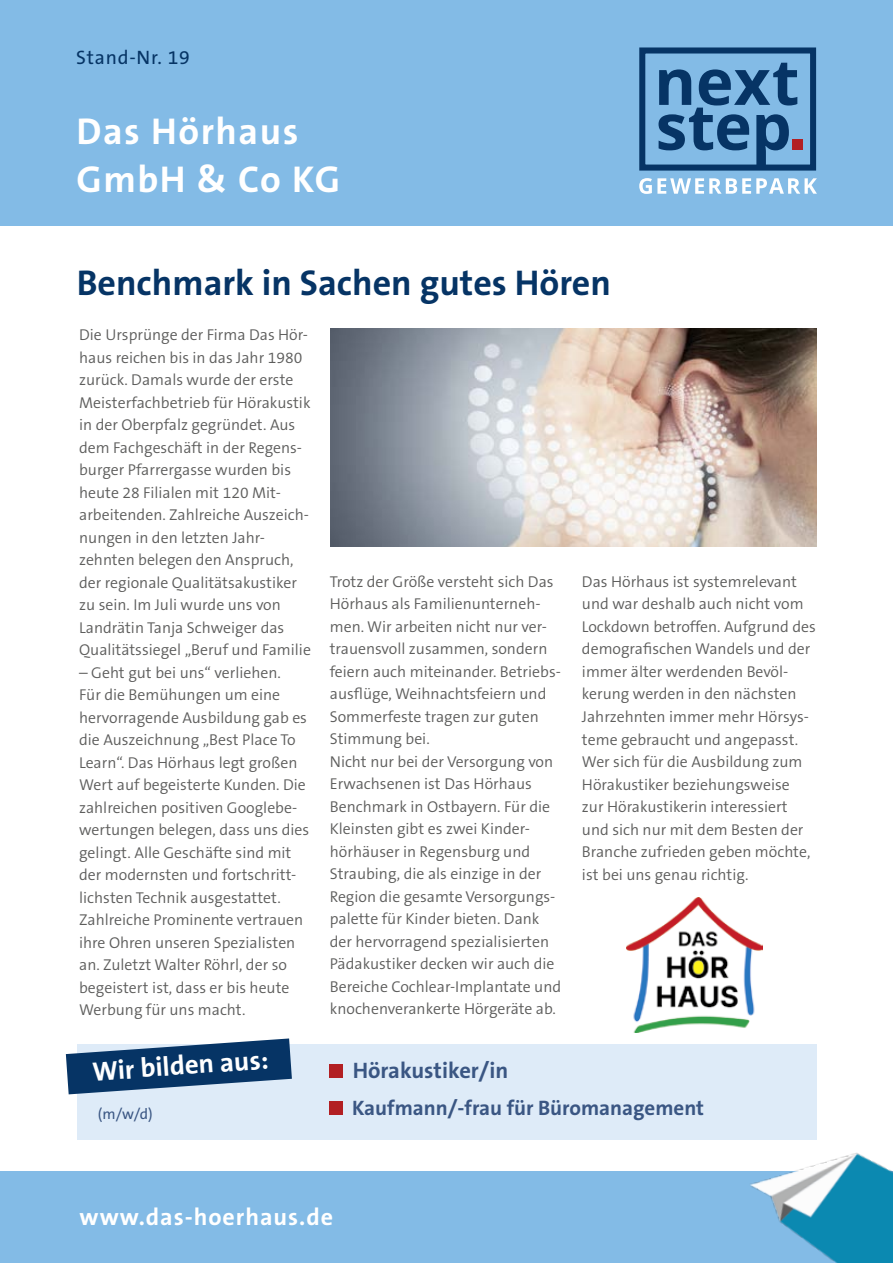
<style>
.page{position:relative;width:893px;height:1263px;background:#fff}
.page>*{position:absolute;margin:0;border:0;box-sizing:border-box;transform-origin:0 0}
.t1{font:700 37.5px/48px "The Sans B7";letter-spacing:.04em;color:#fff}
.t2{font:700 36px "The Sans B7";color:#063465}
.t3{font:700 27px "The Sans B7";color:#fff}
.t4{font:700 24px "The Sans B7";letter-spacing:.04em;color:#fff}
.t5{font:700 22.5px "The Sans B7";color:#3a5683}
.t6{font:700 21px "The Sans B7";color:#3a5683}
.t7{font:19.5px "The Sans B5 Plain";letter-spacing:.04em;color:#063465}
.t8{font:300 15.75px/22.5px "The Sans B4";color:#5d5d5c}
.t9{font:15px "The Sans B5 Plain";color:#3a5683}
</style>
<div class="page">
<div style="left:0;top:0;width:893px;height:225px;background:#83bbe6"></div>
<div style="left:0;top:1171px;width:893px;height:92px;background:#83bbe6"></div>
<div style="left:639px;top:47px;width:177px;height:124px;border:6px solid #063465"></div>
<svg style="left:658px;top:63px;width:139px;height:102px"></svg>
<div style="left:792px;top:139px;width:10px;height:11px;background:#b21f23"></div>
<svg style="left:639px;top:178px;width:178px;height:16px"></svg>
<img style="left:750px;top:1153px;width:143px;height:110px">
<div style="left:77px;top:1044px;width:740px;height:96px;background:#deebf8"></div>
<div style="left:329px;top:1064px;width:14px;height:14px;background:#b21f23"></div>
<div style="left:329px;top:1101px;width:14px;height:14px;background:#b21f23"></div>
<svg style="left:66px;top:1038px;width:226px;height:56px"></svg>
<img style="left:627px;top:897px;width:135px;height:136px">
<img style="left:330px;top:328px;width:486px;height:218px">
<p class="t7" style="left:76px;top:47px;width:115px">Stand-Nr. 19</p>
<h1 class="t1" style="left:77px;top:109px;width:265px">Das Hörhaus<br>GmbH &amp; Co KG</h1>
<h2 class="t2" style="left:77px;top:263px;width:536px">Benchmark in Sachen gutes Hören</h2>
<p class="t8" style="left:79px;top:324px;width:233px">Die Ursprünge der Firma Das Hör&shy;haus reichen bis in das Jahr 1980 zurück. Damals wurde der erste<br>Meisterfachbetrieb für Hörakustik in der Oberpfalz gegründet. Aus dem Fachgeschäft in der Regens&shy;burger Pfarrergasse wurden bis heute 28 Filialen mit 120 Mit&shy;arbeitenden. Zahlreiche Auszeich&shy;nungen in den letzten Jahr&shy;zehnten belegen den Anspruch, der regionale Qualitätsakustiker zu sein. Im Juli wurde uns von<br>Landrätin Tanja Schweiger das<br>Qualitätssiegel „Beruf und Familie</p>
<p class="t8" style="left:79px;top:662px;width:232px">– Geht gut bei uns“ verliehen.<br>Für die Bemühungen um eine hervorragende Ausbildung gab es die Auszeichnung „Best Place To<br>Learn“. Das Hörhaus legt großen<br>Wert auf begeisterte Kunden. Die zahlreichen positiven Googlebe&shy;wertungen belegen, dass uns dies gelingt. Alle Geschäfte sind mit der modernsten und fortschritt&shy;lichsten Technik ausgestattet.<br>Zahlreiche Prominente vertrauen ihre Ohren unseren Spezialisten an. Zuletzt Walter Röhrl, der so begeistert ist, dass er bis heute<br>Werbung für uns macht.</p>
<p class="t8" style="left:330px;top:571px;width:233px">Trotz der Größe versteht sich Das<br>Hörhaus als Familienunterneh&shy;men. Wir arbeiten nicht nur ver&shy;trauensvoll zusammen, sondern feiern auch miteinander. Betriebs&shy;ausflüge, Weihnachtsfeiern und<br>Sommerfeste tragen zur guten<br>Stimmung bei.<br>Nicht nur bei der Versorgung von<br>Erwachsenen ist Das Hörhaus<br>Benchmark in Ostbayern. Für die<br>Kleinsten gibt es zwei Kinder&shy;hörhäuser in Regensburg und<br>Straubing, die als einzige in der<br>Region die gesamte Versorgungs&shy;palette für Kinder bieten. Dank der hervorragend spezialisierten<br>Pädakustiker decken wir auch die<br>Bereiche Cochlear-Implantate und knochenverankerte Hörgeräte ab.</p>
<p class="t8" style="left:582px;top:571px;width:235px">Das Hörhaus ist systemrelevant und war deshalb auch nicht vom<br>Lockdown betroffen. Aufgrund des demografischen Wandels und der immer älter werdenden Bevöl&shy;kerung werden in den nächsten<br>Jahrzehnten immer mehr Hörsys&shy;teme gebraucht und angepasst.<br>Wer sich für die Ausbildung zum<br>Hörakustiker beziehungsweise<br>zur Hörakustikerin interessiert und sich nur mit dem Besten der<br>Branche zufrieden geben möchte, ist bei uns genau richtig.</p>
<h3 class="t3" style="left:91px;top:1057px;width:178px;rotate:-4deg">Wir bilden aus:</h3>
<p class="t9" style="left:98px;top:1106px;width:56px">(m/w/d)</p>
<h3 class="t5" style="left:353px;top:1058px;width:157px">Hörakustiker/in</h3>
<h3 class="t6" style="left:352px;top:1096px;width:354px">Kaufmann/-frau für Büromanagement</h3>
<h3 class="t4" style="left:79px;top:1204px;width:255px">www.das-hoerhaus.de</h3>
</div>
